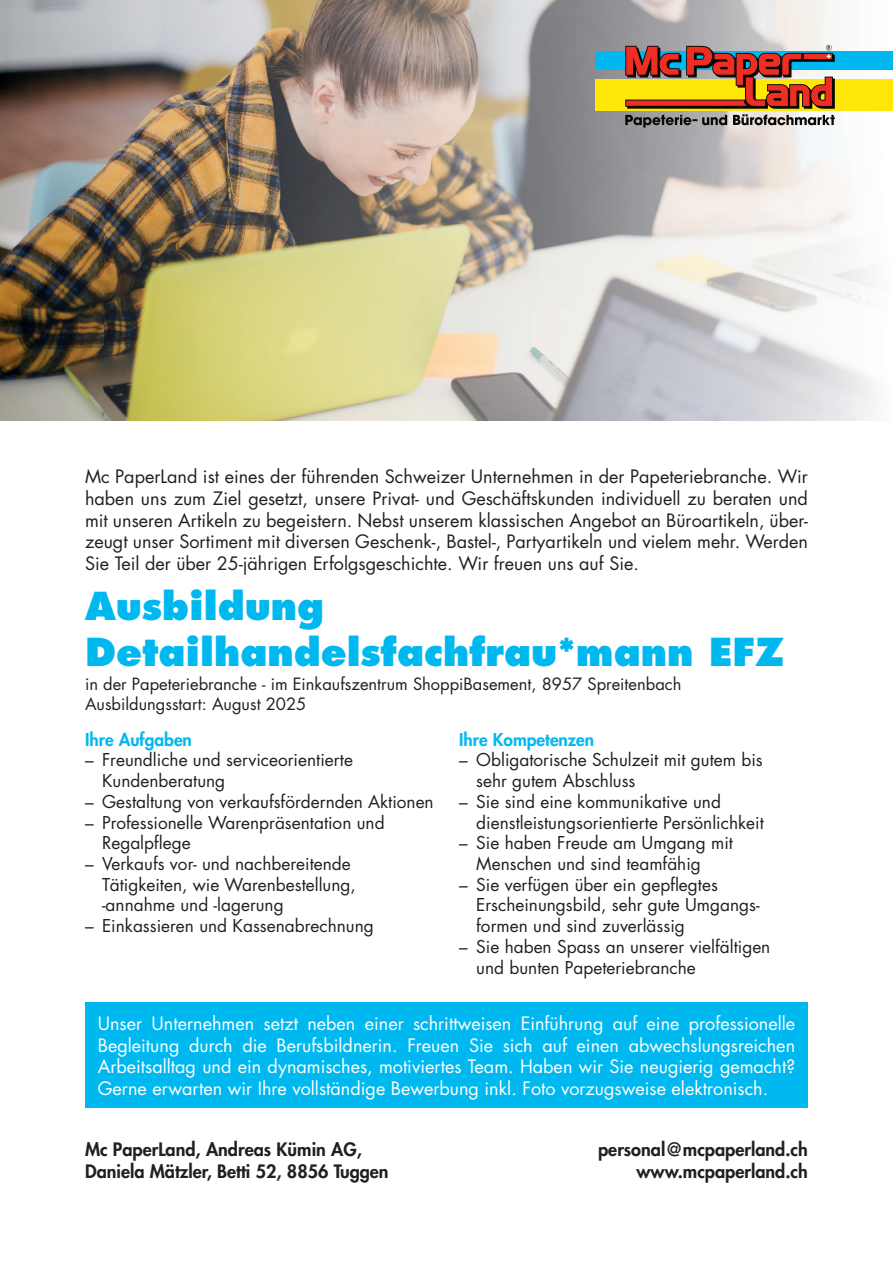
<style>
.page{position:relative;width:893px;height:1263px;background:#fff}
.page>*{position:absolute;margin:0;border:0;box-sizing:border-box;transform-origin:0 0}
.t1{font:800 37.5px/46.5px "Futura Std";color:#00b8f0}
.t2{font:18px/21.6px "Futura Std";color:#231f20;text-align:justify}
.t3{font:18px/21.6px "Futura Std";color:#fff;text-align:justify}
.t4{font:800 18px "Futura Std";color:#231f20}
.t5{font:17.25px/20.7px "Futura Std";color:#231f20}
.t6{font:800 17.25px "Futura Std";color:#00b8f0}
.t7{font:16.5px/19.8px "Futura Std";color:#231f20}
</style>
<div class="page">
<img style="left:0;top:0;width:893px;height:421px">
<div style="left:595px;top:52px;width:298px;height:18px;background:#00b8f0"></div>
<div style="left:595px;top:79px;width:298px;height:32px;background:#ffe709"></div>
<svg style="left:625px;top:45px;width:210px;height:83px"></svg>
<div style="left:85px;top:1002px;width:723px;height:106px;background:#00b8f0"></div>
<p class="t2" style="left:85px;top:466px;width:724px">Mc PaperLand ist eines der führenden Schweizer Unternehmen in der Papeteriebranche. Wir haben uns zum Ziel gesetzt, unsere Privat- und Geschäftskunden individuell zu beraten und mit unseren Artikeln zu begeistern. Nebst unserem klassischen Angebot an Büroartikeln, über&shy;zeugt unser Sortiment mit diversen Geschenk-, Bastel-, Partyartikeln und vielem mehr. Werden Sie Teil der über 25-jährigen Erfolgsgeschichte. Wir freuen uns auf Sie.</p>
<h1 class="t1" style="left:85px;top:583px;width:700px">Ausbildung<br>Detailhandelsfachfrau*mann EFZ</h1>
<p class="t7" style="left:85px;top:675px;width:598px">in der Papeteriebranche - im Einkaufszentrum ShoppiBasement, 8957 Spreitenbach<br>Ausbildungsstart: August 2025</p>
<p class="t6" style="left:85px;top:728px;width:108px">Ihre Aufgaben</p>
<p class="t5" style="left:102px;top:750px;width:252px;text-indent:-17px">– Freundliche und serviceorientierte<br>Kundenberatung</p>
<p class="t5" style="left:85px;top:791px;width:350px">– Gestaltung von verkaufsfördernden Aktionen</p>
<p class="t5" style="left:102px;top:812px;width:284px;text-indent:-17px">– Professionelle Warenpräsentation und<br>Regalpflege</p>
<p class="t5" style="left:102px;top:853px;width:255px;text-indent:-17px">– Verkaufs vor- und nachbereitende<br>Tätigkeiten, wie Warenbestellung, -annahme und -lagerung</p>
<p class="t5" style="left:85px;top:915px;width:290px">– Einkassieren und Kassenabrechnung</p>
<p class="t6" style="left:459px;top:728px;width:136px">Ihre Kompetenzen</p>
<p class="t5" style="left:476px;top:750px;width:288px;text-indent:-17px">– Obligatorische Schulzeit mit gutem bis sehr gutem Abschluss</p>
<p class="t5" style="left:476px;top:791px;width:289px;text-indent:-17px">– Sie sind eine kommunikative und dienstleistungsorientierte Persönlichkeit</p>
<p class="t5" style="left:476px;top:833px;width:258px;text-indent:-17px">– Sie haben Freude am Umgang mit<br>Menschen und sind teamfähig</p>
<p class="t5" style="left:476px;top:874px;width:285px;text-indent:-17px">– Sie verfügen über ein gepflegtes<br>Erscheinungsbild, sehr gute Umgangs&shy;formen und sind zuverlässig</p>
<p class="t5" style="left:476px;top:936px;width:296px;text-indent:-17px">– Sie haben Spass an unserer vielfältigen und bunten Papeteriebranche</p>
<p class="t3" style="left:98px;top:1013px;width:699px">Unser Unternehmen setzt neben einer schrittweisen Einführung auf eine professionelle Begleitung durch die Berufsbildnerin. Freuen Sie sich auf einen abwechslungsreichen Arbeitsalltag und ein dynamisches, motiviertes Team. Haben wir Sie neugierig gemacht?<br>Gerne erwarten wir Ihre vollständige Bewerbung inkl. Foto vorzugsweise elektronisch.</p>
<p class="t4" style="left:85px;top:1138px;width:278px">Mc PaperLand, Andreas Kümin AG,</p>
<p class="t4" style="left:598px;top:1138px;width:211px">personal@mcpaperland.ch</p>
<p class="t4" style="left:85px;top:1160px;width:305px">Daniela Mätzler, Betti 52, 8856 Tuggen</p>
<p class="t4" style="left:636px;top:1160px;width:173px">www.mcpaperland.ch</p>
</div>
